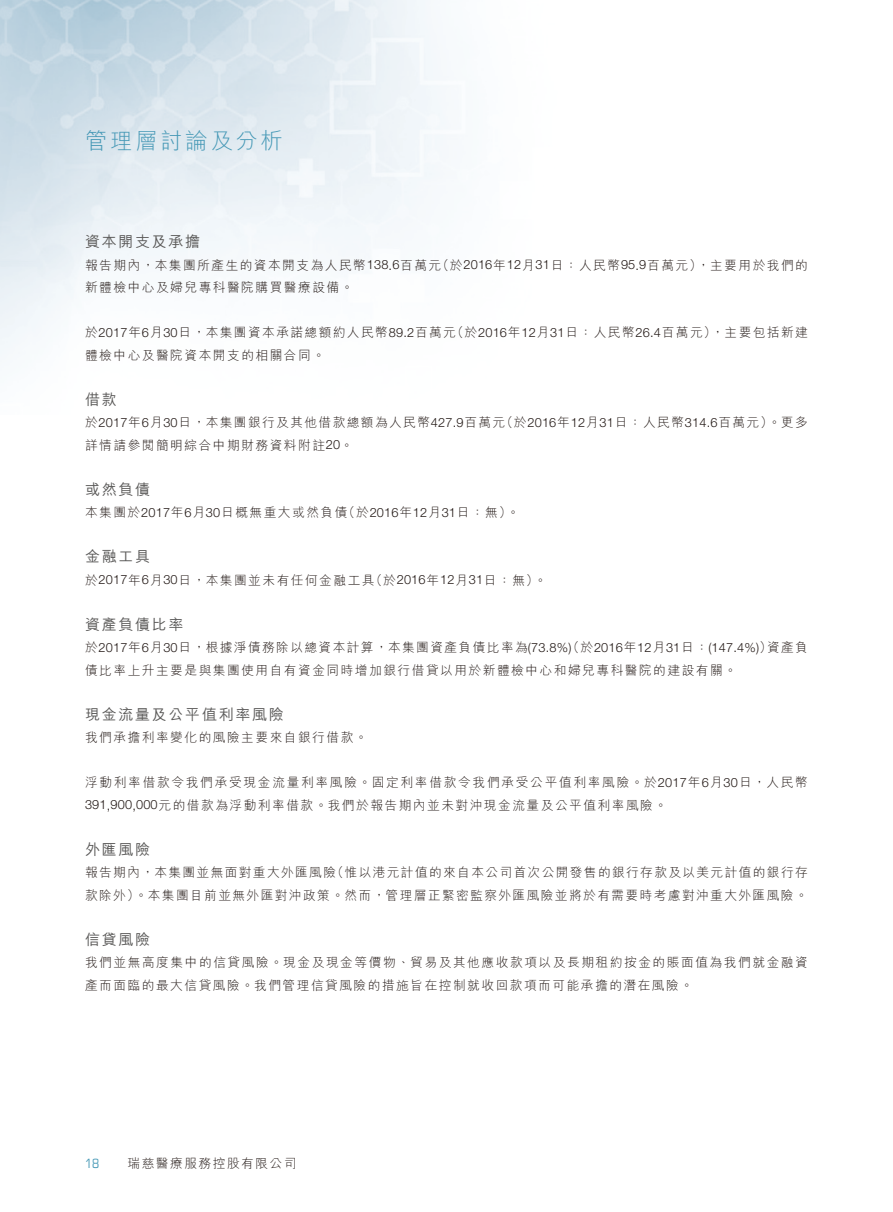
<style>
.page{position:relative;width:893px;height:1212px;background:#fff}
.page>*{position:absolute;margin:0;border:0;box-sizing:border-box;transform-origin:0 0}
.t1{font:300 22.5px "M Hei HK";letter-spacing:.115em;color:#4397b5}
.t2{font:500 15px "M Hei HK";letter-spacing:.115em;color:#595857}
.t3{font:300 12.75px/22.5px "M Hei HK";letter-spacing:.115em;color:#231916}
.t4{font:condensed 12.75px "Eurostile";color:#4397b5}
.s1{font-family:"Helvetica Neue"}
</style>
<div class="page">
<h1 class="t1" style="left:85px;top:125px;width:199px">管理層討論及分析</h1>
<p class="t2" style="left:85px;top:231px;width:117px">資本開支及承擔</p>
<p class="t3" style="left:85px;top:253px;width:724px">報告期內，本集團所產生的資本開支為人民幣<span class="s1">138.6</span>百萬元（於<span class="s1">2016</span>年<span class="s1">12</span>月<span class="s1">31</span>日：人民幣<span class="s1">95.9</span>百萬元），主要用於我們的新體檢中心及婦兒專科醫院購買醫療設備。</p>
<p class="t3" style="left:85px;top:321px;width:724px">於<span class="s1">2017</span>年<span class="s1">6</span>月<span class="s1">30</span>日，本集團資本承諾總額約人民幣<span class="s1">89.2</span>百萬元（於<span class="s1">2016</span>年<span class="s1">12</span>月<span class="s1">31</span>日：人民幣<span class="s1">26.4</span>百萬元），主要包括新建體檢中心及醫院資本開支的相關合同。</p>
<p class="t2" style="left:85px;top:388px;width:33px">借款</p>
<p class="t3" style="left:85px;top:411px;width:724px">於<span class="s1">2017</span>年<span class="s1">6</span>月<span class="s1">30</span>日，本集團銀行及其他借款總額為人民幣<span class="s1">427.9</span>百萬元（於<span class="s1">2016</span>年<span class="s1">12</span>月<span class="s1">31</span>日：人民幣<span class="s1">314.6</span>百萬元）。更多詳情請參閱簡明綜合中期財務資料附註<span class="s1">20</span>。</p>
<p class="t2" style="left:85px;top:478px;width:67px">或然負債</p>
<p class="t3" style="left:85px;top:501px;width:436px">本集團於<span class="s1">2017</span>年<span class="s1">6</span>月<span class="s1">30</span>日概無重大或然負債（於<span class="s1">2016</span>年<span class="s1">12</span>月<span class="s1">31</span>日：無）。</p>
<p class="t2" style="left:85px;top:546px;width:67px">金融工具</p>
<p class="t3" style="left:85px;top:568px;width:463px">於<span class="s1">2017</span>年<span class="s1">6</span>月<span class="s1">30</span>日，本集團並未有任何金融工具（於<span class="s1">2016</span>年<span class="s1">12</span>月<span class="s1">31</span>日：無）。</p>
<p class="t2" style="left:85px;top:613px;width:100px">資產負債比率</p>
<p class="t3" style="left:85px;top:636px;width:724px">於<span class="s1">2017</span>年<span class="s1">6</span>月<span class="s1">30</span>日，根據淨債務除以總資本計算，本集團資產負債比率為<span class="s1">(73.8%)</span>（於<span class="s1">2016</span>年<span class="s1">12</span>月<span class="s1">31</span>日：<span class="s1">(147.4%)</span>）資產負債比率上升主要是與集團使用自有資金同時增加銀行借貸以用於新體檢中心和婦兒專科醫院的建設有關。</p>
<p class="t2" style="left:85px;top:703px;width:200px">現金流量及公平值利率風險</p>
<p class="t3" style="left:85px;top:726px;width:284px">我們承擔利率變化的風險主要來自銀行借款。</p>
<p class="t3" style="left:85px;top:771px;width:724px">浮動利率借款令我們承受現金流量利率風險。固定利率借款令我們承受公平值利率風險。於<span class="s1">2017</span>年<span class="s1">6</span>月<span class="s1">30</span>日，人民幣<br><span class="s1">391,900,000</span>元的借款為浮動利率借款。我們於報告期內並未對沖現金流量及公平值利率風險。</p>
<p class="t2" style="left:85px;top:838px;width:67px">外匯風險</p>
<p class="t3" style="left:85px;top:861px;width:724px">報告期內，本集團並無面對重大外匯風險（惟以港元計值的來自本公司首次公開發售的銀行存款及以美元計值的銀行存款除外）。本集團目前並無外匯對沖政策。然而，管理層正緊密監察外匯風險並將於有需要時考慮對沖重大外匯風險。</p>
<p class="t2" style="left:85px;top:928px;width:67px">信貸風險</p>
<p class="t3" style="left:85px;top:951px;width:724px">我們並無高度集中的信貸風險。現金及現金等價物、貿易及其他應收款項以及長期租約按金的賬面值為我們就金融資產而面臨的最大信貸風險。我們管理信貸風險的措施旨在控制就收回款項而可能承擔的潛在風險。</p>
<p class="t4" style="left:85px;top:1155px;width:16px">18</p>
<p class="t3" style="left:128px;top:1152px;width:170px">瑞慈醫療服務控股有限公司</p>
</div>
